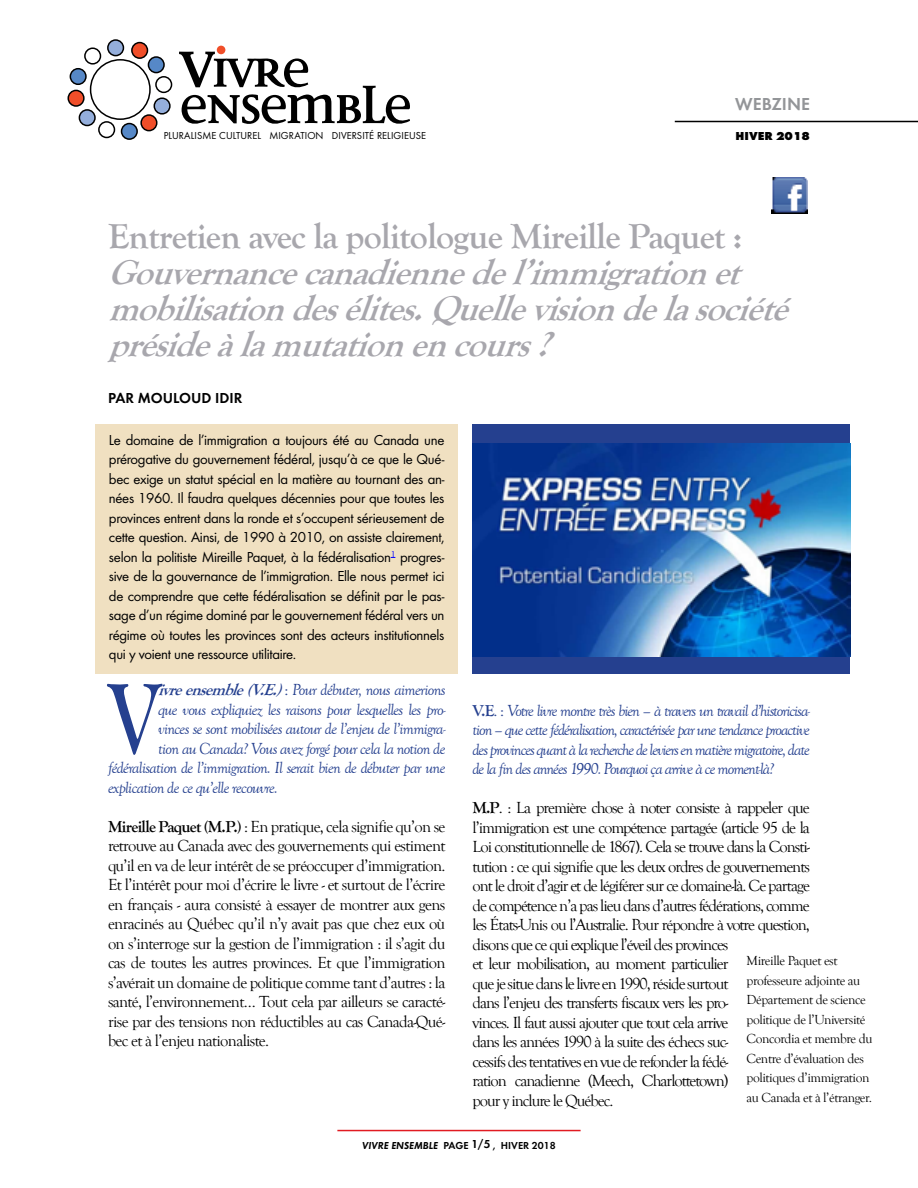
<style>
.page{position:relative;width:918px;height:1188px;background:#fff}
.page>*{position:absolute;margin:0;border:0;box-sizing:border-box;transform-origin:0 0}
.t1{font:700 103.5px "Goudy Old Style T";color:#25408f;scale:.75 1}
.t2{font:italic 700 36px/36px "Goudy Old Style T";color:#a8a7ad}
.t3{font:700 36px "Goudy Old Style T";letter-spacing:-.02em;color:#a8a7ad}
.t4{font:18px "Futura Dem";color:#939598}
.t5{font:16.5px/19.5px "Goudy Old Style T";letter-spacing:-.06em;color:#000;text-align:justify}
.t6{font:italic 16.5px/19.5px "Goudy Old Style T";letter-spacing:-.04em;color:#25408f;text-align:justify}
.t7{font:15px/19.5px "Futura Boo";letter-spacing:-.02em;color:#000;text-align:justify}
.t8{font:15px "Futura Dem";color:#000}
.t9{font:13.5px/19.5px "Goudy Old Style T";letter-spacing:-.03em;color:#000}
.t10{font:700 expanded 12px "Futura";color:#000}
.t11{font:10.5px "Futura Boo";letter-spacing:.01em;color:#000}
.t12{font:10.5px "Futura Dem";color:#000}
.s1{font-weight:700}
.s2{font-style:normal}
.s3{font-weight:700;font-style:normal}
.s4{font-family:"Futura Dem Obl"}
.s5{font-size:12px}
</style>
<div class="page">
<div style="left:217px;top:46px;width:8px;height:8px;background:#f04e29;border-radius:50%"></div>
<svg style="left:179px;top:52px;width:231px;height:72px"></svg>
<svg style="left:68px;top:39px;width:104px;height:101px"></svg>
<div style="left:472px;top:425px;width:378px;height:249px;background:#25408f"></div>
<div style="left:95px;top:425px;width:363px;height:249px;background:#f0e0c1"></div>
<hr style="left:675px;top:121px;width:243px;height:1px;background:#000">
<hr style="left:337px;top:1130px;width:244px;height:1px;background:#e11b22">
<img style="left:472px;top:443px;width:378px;height:213px">
<img style="left:771px;top:178px;width:36px;height:36px">
<p class="t11" style="left:164px;top:129px;width:263px">Pluralisme culturel migration diversité religieuse</p>
<p class="t4" style="left:735px;top:94px;width:76px">WEBZINE</p>
<p class="t10" style="left:735px;top:129px;width:76px">HIVER 2018</p>
<h2 class="t3" style="left:108px;top:216px;width:636px">Entretien avec la politologue Mireille Paquet :</h2>
<h2 class="t2" style="left:108px;top:255px;width:695px">Gouvernancecanadiennedel’immigration et mobilisationdesélites.Quellevisiondelasociété présideàlamutationencours?</h2>
<p class="t8" style="left:108px;top:389px;width:135px">PAR MOULOUD IDIR</p>
<p class="t7" style="left:109px;top:430px;width:337px">Le domaine de l’immigration a toujours été au Canada une prérogative du gouvernement fédéral, jusqu’à ce que le Qué&shy;bec exige un statut spécial en la matière au tournant des an&shy;nées 1960. Il faudra quelques décennies pour que toutes les provinces entrent dans la ronde et s’occupent sérieusement de cette question. Ainsi, de 1990 à 2010, on assiste clairement, selon la politiste Mireille Paquet, à la fédéralisation<sup>1</sup> progres&shy;sive de la gouvernance de l’immigration. Elle nous permet ici de comprendre que cette fédéralisation se définit par le pas&shy;sage d’un régime dominé par le gouvernement fédéral vers un régime où toutes les provinces sont des acteurs institutionnels qui y voient une ressource utilitaire.</p>
<p class="t6" style="left:158px;top:680px;width:289px"><span class="s1">ivreensemble(V.E.)</span><span class="s2">:</span> Pour débuter, nous aimerions</p>
<p class="t6" style="left:158px;top:700px;width:289px">que vous expliquiez les raisons pour lesquelles les pro-</p>
<p class="t6" style="left:158px;top:719px;width:289px">vinces se sont mobilisées autour de l’enjeu de l’immigra-</p>
<p class="t6" style="left:158px;top:739px;width:289px">tion au Canada? Vous avez forgé pour cela la notion de</p>
<p class="t6" style="left:108px;top:758px;width:339px">fédéralisation de l’immigration. Il serait bien de débuter par une</p>
<p class="t6" style="left:108px;top:778px;width:171px">explication de ce qu’elle recouvre.</p>
<p class="t5" style="left:108px;top:817px;width:339px"><span class="s1">Mireille Paquet (M.P.)</span> : En pratique, cela signifie qu’on se retrouve au Canada avec des gouvernements qui estiment qu’il en va de leur intérêt de se préoccuper d’immigration.<br>Et l’intérêt pour moi d’écrire le livre - et surtout de l’écrire en français - aura consisté à essayer de montrer aux gens enracinés au Québec qu’il n’y avait pas que chez eux où on s’interroge sur la gestion de l’immigration : il s’agit du cas de toutes les autres provinces. Et que l’immigration s’avérait un domaine de politique comme tant d’autres : la santé, l’environnement… Tout cela par ailleurs se caracté&shy;rise par des tensions non réductibles au cas Canada-Qué&shy;bec et à l’enjeu nationaliste.</p>
<h1 class="t1" style="left:108px;top:662px;width:73px">V</h1>
<p class="t6" style="left:473px;top:701px;width:339px"><span class="s3">V.E</span><span class="s2">. :</span> Votre livre montre très bien – à travers un travail d’historicisa&shy;tion – que cette fédéralisation, caractérisée par une tendance proactive des provinces quant à la recherche de leviers en matière migratoire, date de la fin des années 1990. Pourquoi ça arrive à ce moment-là?</p>
<p class="t5" style="left:473px;top:798px;width:339px;text-align:left"><span class="s1">M.P</span>. : La première chose à noter consiste à rappeler que l’immigration est une compétence partagée (article 95 de la Loi constitutionnelle de 1867). Cela se trouve dans la Consti&shy;tution : ce qui signifie que les deux ordres de gouvernements ont le droit d’agir et de légiférer sur ce domaine-là. Ce partage de compétence n’a pas lieu dans d’autres fédérations, comme les États-Unis ou l’Australie. Pour répondre à votre question, disons que ce qui explique l’éveil des provinces<br>et leur mobilisation, au moment particulier<br>que je situe dans le livre en 1990, réside surtout<br>dans l’enjeu des transferts fiscaux vers les pro-<br>vinces. Il faut aussi ajouter que tout cela arrive<br>dans les années 1990 à la suite des échecs suc-<br>cessifs des tentatives en vue de refonder la fédé-<br>ration canadienne (Meech, Charlottetown)<br>pour y inclure le Québec.</p>
<p class="t9" style="left:747px;top:951px;width:127px">Mireille Paquet est professeure adjointe au<br>Département de science politique de l’Université<br>Concordia et membre du<br>Centre d’évaluation des politiques d’immigration au Canada et à l’étranger.</p>
<p class="t12" style="left:362px;top:1139px;width:195px"><span class="s4">VIVRE ENSEMBLE</span> PAGE <span class="s5">1/5</span> , HIVER 2018</p>
</div>
